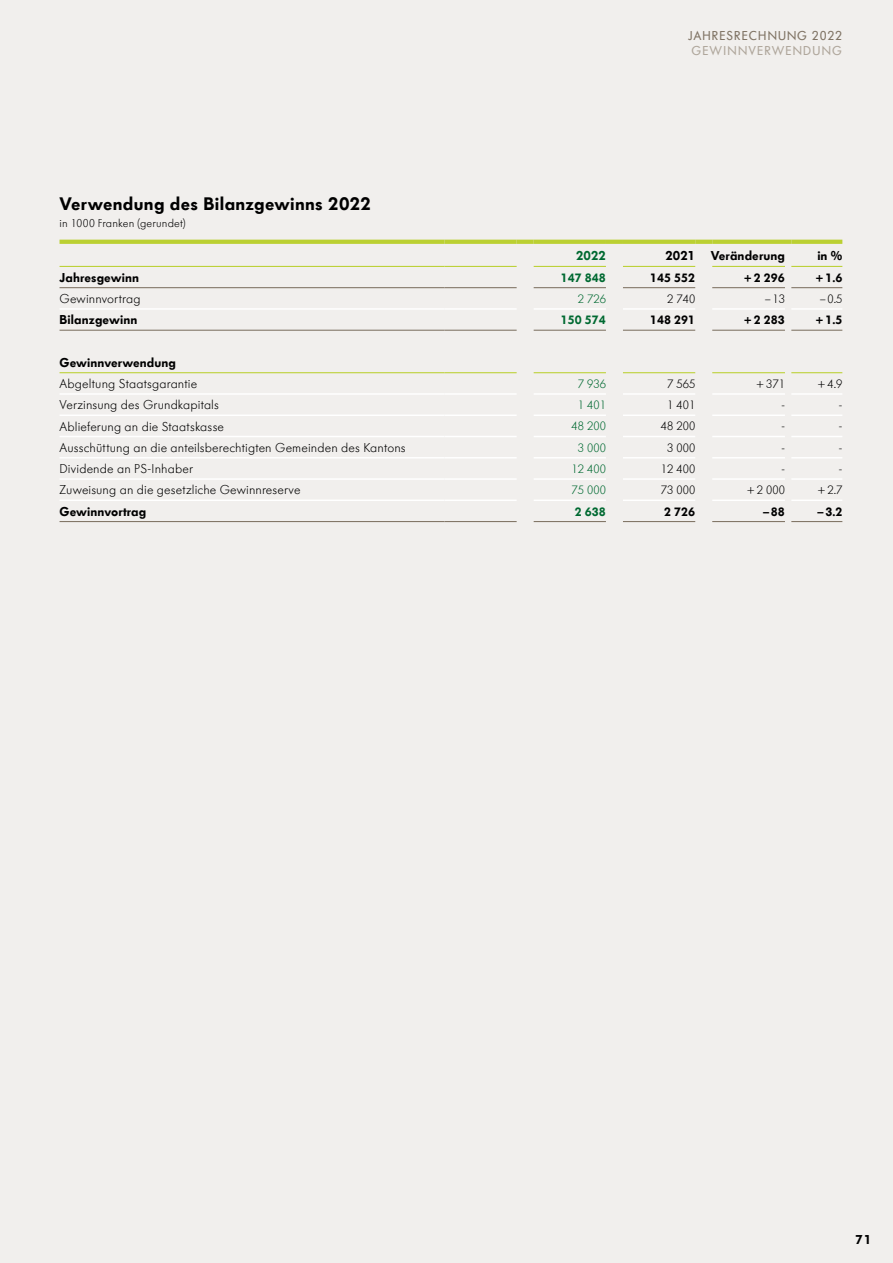
<style>
.page{position:relative;width:893px;height:1263px;background:#f1efed}
.page>*{position:absolute;margin:0;border:0;box-sizing:border-box;transform-origin:0 0}
.t1{font:600 18px "Futura BQ";letter-spacing:.02em;color:#000}
.t2{font:300 12.75px "Futura BQ";letter-spacing:.01em;color:#000}
.t3{font:600 12.75px "Futura BQ";letter-spacing:.01em;color:#000}
.t4{font:12.75px "Futura BQ";letter-spacing:.08em;color:#7f7364}
.t5{font:12.75px "Futura BQ";letter-spacing:.095em;color:#afa69b}
.t6{font:600 12.75px "Futura BQ";color:#006931}
.t7{font:300 12px "Futura BQ";color:#000}
.t8{font:600 12px "Futura BQ";color:#000}
.t9{font:300 12px "Futura BQ";color:#006931}
.t10{font:600 12px "Futura BQ";color:#006931}
.t11{font:300 11.25px "Futura BQ";letter-spacing:.015em;color:#000}
</style>
<div class="page">
<hr style="left:534px;top:393px;width:72px;height:2px;background:#fff">
<hr style="left:623px;top:393px;width:72px;height:2px;background:#fff">
<hr style="left:712px;top:393px;width:73px;height:2px;background:#fff">
<hr style="left:534px;top:414px;width:72px;height:2px;background:#fff">
<hr style="left:623px;top:414px;width:72px;height:2px;background:#fff">
<hr style="left:712px;top:414px;width:73px;height:2px;background:#fff">
<hr style="left:534px;top:436px;width:72px;height:1px;background:#fff">
<hr style="left:623px;top:436px;width:72px;height:1px;background:#fff">
<hr style="left:712px;top:436px;width:73px;height:1px;background:#fff">
<hr style="left:534px;top:457px;width:72px;height:1px;background:#fff">
<hr style="left:623px;top:457px;width:72px;height:1px;background:#fff">
<hr style="left:712px;top:457px;width:73px;height:1px;background:#fff">
<hr style="left:791px;top:393px;width:51px;height:2px;background:#fff">
<hr style="left:791px;top:414px;width:51px;height:2px;background:#fff">
<hr style="left:791px;top:436px;width:51px;height:1px;background:#fff">
<hr style="left:791px;top:457px;width:51px;height:1px;background:#fff">
<hr style="left:791px;top:478px;width:51px;height:2px;background:#fff">
<hr style="left:791px;top:500px;width:51px;height:1px;background:#fff">
<hr style="left:60px;top:393px;width:384px;height:2px;background:#fff">
<hr style="left:444px;top:393px;width:73px;height:2px;background:#fff">
<hr style="left:60px;top:414px;width:384px;height:2px;background:#fff">
<hr style="left:444px;top:414px;width:73px;height:2px;background:#fff">
<hr style="left:60px;top:436px;width:384px;height:1px;background:#fff">
<hr style="left:444px;top:436px;width:73px;height:1px;background:#fff">
<hr style="left:60px;top:457px;width:384px;height:1px;background:#fff">
<hr style="left:444px;top:457px;width:73px;height:1px;background:#fff">
<hr style="left:60px;top:478px;width:384px;height:2px;background:#fff">
<hr style="left:444px;top:478px;width:73px;height:2px;background:#fff">
<hr style="left:534px;top:478px;width:72px;height:2px;background:#fff">
<hr style="left:623px;top:478px;width:72px;height:2px;background:#fff">
<hr style="left:712px;top:478px;width:73px;height:2px;background:#fff">
<hr style="left:60px;top:500px;width:384px;height:1px;background:#fff">
<hr style="left:444px;top:500px;width:73px;height:1px;background:#fff">
<hr style="left:534px;top:500px;width:72px;height:1px;background:#fff">
<hr style="left:623px;top:500px;width:72px;height:1px;background:#fff">
<hr style="left:712px;top:500px;width:73px;height:1px;background:#fff">
<hr style="left:60px;top:308px;width:384px;height:2px;background:#fff">
<hr style="left:444px;top:308px;width:73px;height:2px;background:#fff">
<hr style="left:534px;top:308px;width:72px;height:2px;background:#fff">
<hr style="left:623px;top:308px;width:72px;height:2px;background:#fff">
<hr style="left:712px;top:308px;width:73px;height:2px;background:#fff">
<hr style="left:791px;top:308px;width:51px;height:2px;background:#fff">
<svg style="left:60px;top:240px;width:384px;height:4px;background:#bcd037"></svg>
<svg style="left:444px;top:240px;width:73px;height:4px"></svg>
<svg style="left:517px;top:240px;width:17px;height:4px"></svg>
<svg style="left:534px;top:240px;width:72px;height:4px"></svg>
<svg style="left:606px;top:240px;width:17px;height:4px"></svg>
<svg style="left:623px;top:240px;width:72px;height:4px"></svg>
<svg style="left:695px;top:240px;width:17px;height:4px"></svg>
<svg style="left:712px;top:240px;width:73px;height:4px"></svg>
<svg style="left:785px;top:240px;width:6px;height:4px"></svg>
<svg style="left:791px;top:240px;width:51px;height:4px"></svg>
<hr style="left:60px;top:287px;width:384px;height:1px;background:#7f7364">
<hr style="left:444px;top:287px;width:73px;height:1px;background:#7f7364">
<hr style="left:534px;top:287px;width:72px;height:1px;background:#7f7364">
<hr style="left:623px;top:287px;width:72px;height:1px;background:#7f7364">
<hr style="left:712px;top:287px;width:73px;height:1px;background:#7f7364">
<hr style="left:791px;top:287px;width:51px;height:1px;background:#7f7364">
<hr style="left:60px;top:330px;width:384px;height:1px;background:#7f7364">
<hr style="left:444px;top:330px;width:73px;height:1px;background:#7f7364">
<hr style="left:534px;top:330px;width:72px;height:1px;background:#7f7364">
<hr style="left:623px;top:330px;width:72px;height:1px;background:#7f7364">
<hr style="left:712px;top:330px;width:73px;height:1px;background:#7f7364">
<hr style="left:791px;top:330px;width:51px;height:1px;background:#7f7364">
<hr style="left:60px;top:372px;width:384px;height:1px;background:#bbd032">
<hr style="left:444px;top:372px;width:73px;height:1px;background:#bbd032">
<hr style="left:534px;top:372px;width:72px;height:1px;background:#bbd032">
<hr style="left:623px;top:372px;width:72px;height:1px;background:#bbd032">
<hr style="left:712px;top:372px;width:73px;height:1px;background:#bbd032">
<hr style="left:791px;top:372px;width:51px;height:1px;background:#bbd032">
<hr style="left:60px;top:521px;width:384px;height:1px;background:#7f7364">
<hr style="left:444px;top:521px;width:73px;height:1px;background:#7f7364">
<hr style="left:534px;top:521px;width:72px;height:1px;background:#7f7364">
<hr style="left:623px;top:521px;width:72px;height:1px;background:#7f7364">
<hr style="left:712px;top:521px;width:73px;height:1px;background:#7f7364">
<hr style="left:791px;top:521px;width:51px;height:1px;background:#7f7364">
<hr style="left:60px;top:266px;width:384px;height:1px;background:#bbd032">
<hr style="left:444px;top:266px;width:73px;height:1px;background:#bbd032">
<hr style="left:534px;top:266px;width:72px;height:1px;background:#bbd032">
<hr style="left:623px;top:266px;width:72px;height:1px;background:#bbd032">
<hr style="left:712px;top:266px;width:73px;height:1px;background:#bbd032">
<hr style="left:791px;top:266px;width:51px;height:1px;background:#bbd032">
<h1 class="t1" style="left:60px;top:192px;width:313px">Verwendung des Bilanzgewinns 2022</h1>
<p class="t11" style="left:60px;top:216px;width:127px">in 1000 Franken (gerundet)</p>
<p class="t4" style="left:688px;top:28px;width:155px">JAHRESRECHNUNG 2022</p>
<p class="t5" style="left:691px;top:43px;width:152px">GEWINNVERWENDUNG</p>
<p class="t6" style="left:576px;top:247px;width:31px">2022</p>
<p class="t3" style="left:665px;top:247px;width:121px">2021 Veränderung</p>
<p class="t3" style="left:817px;top:247px;width:27px">in %</p>
<p class="t3" style="left:60px;top:269px;width:81px">Jahresgewinn</p>
<p class="t10" style="left:561px;top:270px;width:47px">147 848</p>
<p class="t8" style="left:650px;top:270px;width:47px">145 552</p>
<p class="t8" style="left:743px;top:270px;width:43px">+2 296</p>
<p class="t8" style="left:815px;top:270px;width:29px">+1.6</p>
<p class="t2" style="left:60px;top:290px;width:83px">Gewinnvortrag</p>
<p class="t9" style="left:578px;top:291px;width:30px">2 726</p>
<p class="t7" style="left:667px;top:291px;width:30px">2 740</p>
<p class="t7" style="left:765px;top:291px;width:22px">–13</p>
<p class="t7" style="left:820px;top:291px;width:24px">–0.5</p>
<p class="t3" style="left:60px;top:312px;width:79px">Bilanzgewinn</p>
<p class="t10" style="left:561px;top:312px;width:47px">150 574</p>
<p class="t8" style="left:650px;top:312px;width:47px">148 291</p>
<p class="t8" style="left:743px;top:312px;width:43px">+2 283</p>
<p class="t8" style="left:815px;top:312px;width:29px">+1.5</p>
<p class="t3" style="left:60px;top:354px;width:118px">Gewinnverwendung</p>
<p class="t2" style="left:60px;top:375px;width:139px">Abgeltung Staatsgarantie</p>
<p class="t9" style="left:578px;top:376px;width:30px">7 936</p>
<p class="t7" style="left:667px;top:376px;width:30px">7 565</p>
<p class="t7" style="left:756px;top:376px;width:31px">+371</p>
<p class="t7" style="left:817px;top:376px;width:27px">+4.9</p>
<p class="t2" style="left:60px;top:397px;width:161px">Verzinsung des Grundkapitals</p>
<p class="t9" style="left:578px;top:397px;width:30px">1 401</p>
<p class="t7" style="left:667px;top:397px;width:30px">1 401</p>
<p class="t7" style="left:781px;top:397px;width:5px">-</p>
<p class="t7" style="left:839px;top:397px;width:5px">-</p>
<p class="t2" style="left:60px;top:418px;width:166px">Ablieferung an die Staatskasse</p>
<p class="t9" style="left:571px;top:418px;width:36px">48 200</p>
<p class="t7" style="left:661px;top:418px;width:36px">48 200</p>
<p class="t7" style="left:781px;top:418px;width:5px">-</p>
<p class="t7" style="left:839px;top:418px;width:5px">-</p>
<p class="t2" style="left:60px;top:439px;width:348px">Ausschüttung an die anteilsberechtigten Gemeinden des Kantons</p>
<p class="t9" style="left:578px;top:440px;width:30px">3 000</p>
<p class="t7" style="left:667px;top:440px;width:30px">3 000</p>
<p class="t7" style="left:781px;top:440px;width:5px">-</p>
<p class="t7" style="left:839px;top:440px;width:5px">-</p>
<p class="t2" style="left:60px;top:460px;width:135px">Dividende an PS-Inhaber</p>
<p class="t9" style="left:571px;top:461px;width:36px">12 400</p>
<p class="t7" style="left:661px;top:461px;width:36px">12 400</p>
<p class="t7" style="left:781px;top:461px;width:5px">-</p>
<p class="t7" style="left:839px;top:461px;width:5px">-</p>
<p class="t2" style="left:60px;top:482px;width:242px">Zuweisung an die gesetzliche Gewinnreserve</p>
<p class="t9" style="left:571px;top:482px;width:36px">75 000</p>
<p class="t7" style="left:661px;top:482px;width:36px">73 000</p>
<p class="t7" style="left:746px;top:482px;width:40px">+2 000</p>
<p class="t7" style="left:817px;top:482px;width:27px">+2.7</p>
<p class="t3" style="left:60px;top:503px;width:88px">Gewinnvortrag</p>
<p class="t10" style="left:575px;top:503px;width:33px">2 638</p>
<p class="t8" style="left:664px;top:503px;width:33px">2 726</p>
<p class="t8" style="left:763px;top:503px;width:24px">–88</p>
<p class="t8" style="left:817px;top:503px;width:27px">–3.2</p>
<p class="t3" style="left:856px;top:1231px;width:18px">71</p>
</div>
